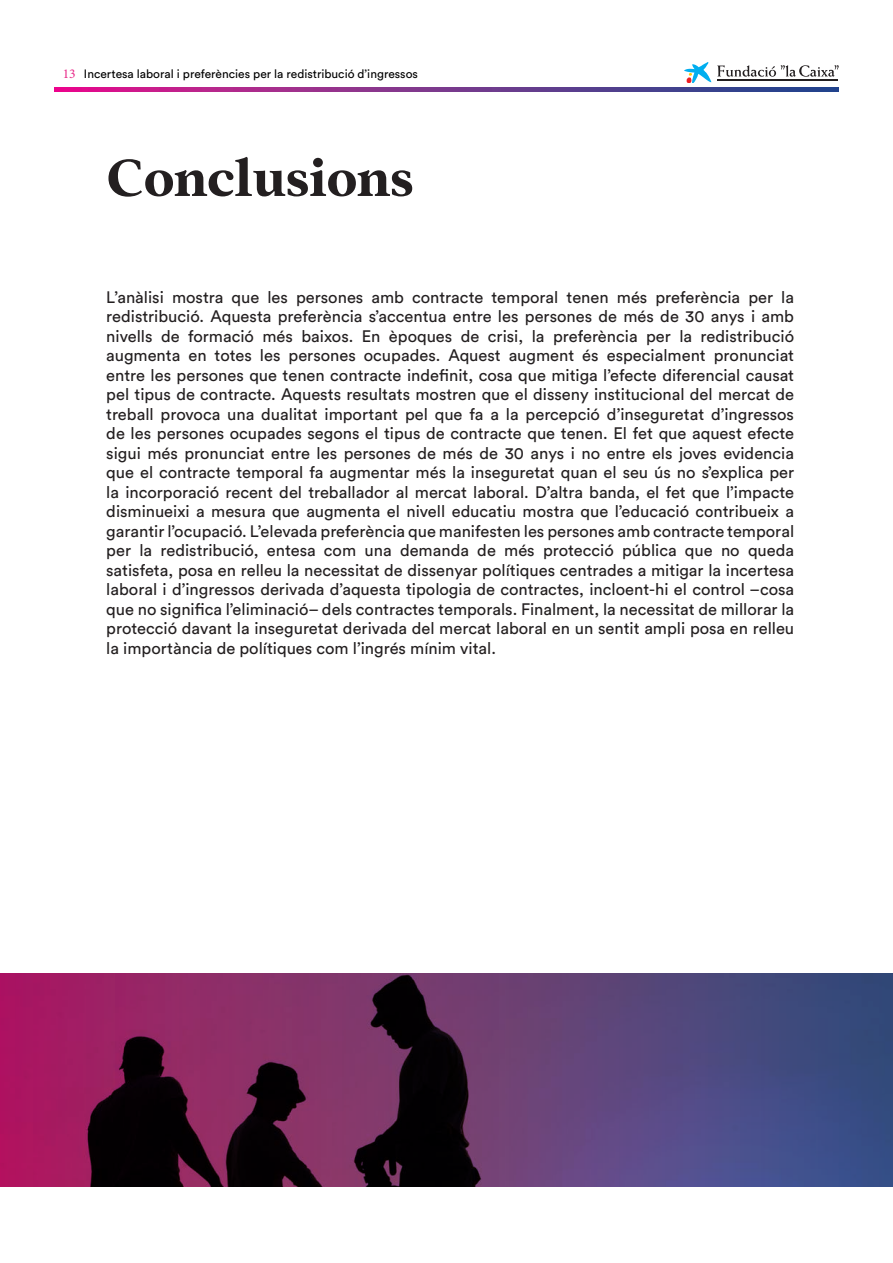
<style>
.page{position:relative;width:893px;height:1263px;background:#fff}
.page>*{position:absolute;margin:0;border:0;box-sizing:border-box;transform-origin:0 0}
.t1{font:700 57px "Addington CF";letter-spacing:-.01em;color:#231f20}
.t2{font:16.5px/19.5px "Circular Std";color:#231f20;text-align:justify}
.t3{font:12px "Circular Std";color:#000001}
.s1{font-family:"Minion Pro";font-size:13.5px;color:#e82a89}
</style>
<div class="page">
<svg style="left:684px;top:62px;width:27px;height:21px"></svg>
<hr style="left:718px;top:80px;width:120px;height:1px;background:#231f20">
<svg style="left:717px;top:65px;width:122px;height:12px"></svg>
<svg style="left:54px;top:87px;width:785px;height:5px;background:#7c338c"></svg>
<svg style="left:0;top:974px;width:893px;height:212px;background:#5e2f5f"></svg>
<p class="t3" style="left:63px;top:66px;width:357px"><span class="s1">13</span> Incertesa laboral i preferències per la redistribució d’ingressos</p>
<p class="t1" style="left:106px;top:144px;width:309px">Conclusions</p>
<p class="t2" style="left:106px;top:287px;width:689px">L’anàlisi mostra que les persones amb contracte temporal tenen més preferència per la redistribució. Aquesta preferència s’accentua entre les persones de més de 30 anys i amb nivells de formació més baixos. En èpoques de crisi, la preferència per la redistribució augmenta en totes les persones ocupades. Aquest augment és especialment pronunciat entre les persones que tenen contracte indefinit, cosa que mitiga l’efecte diferencial causat pel tipus de contracte. Aquests resultats mostren que el disseny institucional del mercat de treball provoca una dualitat important pel que fa a la percepció d’inseguretat d’ingressos de les persones ocupades segons el tipus de contracte que tenen. El fet que aquest efecte sigui més pronunciat entre les persones de més de 30 anys i no entre els joves evidencia que el contracte temporal fa augmentar més la inseguretat quan el seu ús no s’explica per la incorporació recent del treballador al mercat laboral. D’altra banda, el fet que l’impacte disminueixi a mesura que augmenta el nivell educatiu mostra que l’educació contribueix a garantir l’ocupació. L’elevada preferència que manifesten les persones amb contracte temporal per la redistribució, entesa com una demanda de més protecció pública que no queda satisfeta, posa en relleu la necessitat de dissenyar polítiques centrades a mitigar la incertesa laboral i d’ingressos derivada d’aquesta tipologia de contractes, incloent-hi el control –cosa que no significa l’eliminació– dels contractes temporals. Finalment, la necessitat de millorar la protecció davant la inseguretat derivada del mercat laboral en un sentit ampli posa en relleu la importància de polítiques com l’ingrés mínim vital.</p>
</div>
